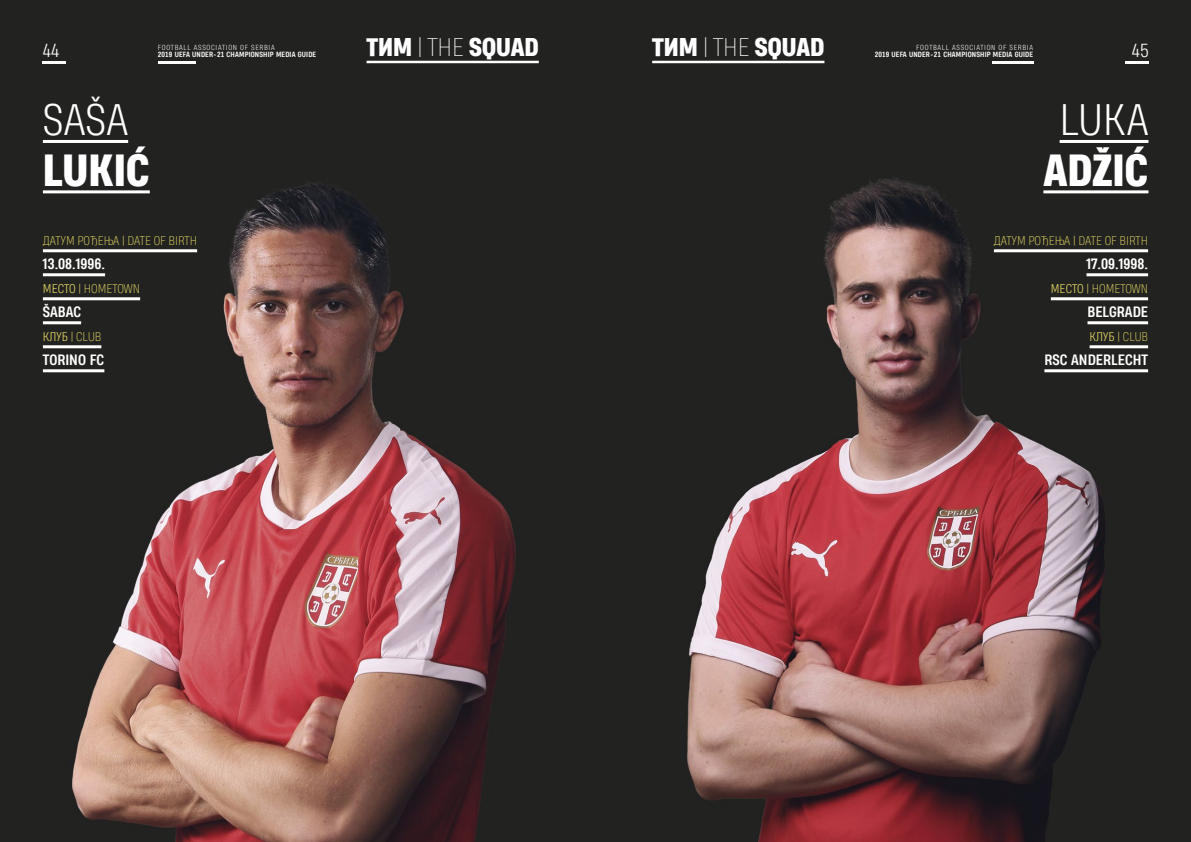
<style>
.page{position:relative;width:1191px;height:842px;background:#fff}
.page>*{position:absolute;margin:0;border:0;box-sizing:border-box;transform-origin:0 0}
.t1{font:500 42px "Heading Pro";color:#fff}
.t2{font:500 42px "Heading Pro";color:#fff}
.t3{font:500 24px "Heading Pro";color:#fff}
.t4{font:500 18px "Heading Pro";color:#fff}
.t5{font:500 14px "Heading Pro";color:#fff}
.t6{font:500 12px "Heading Pro";color:#ecdf68}
.t7{font:500 7px "Heading Pro";letter-spacing:.025em;color:#fff}
.t8{font:500 7px "Heading Pro";letter-spacing:.1em;color:#fff}
.s1{font-style:inherit}
</style>
<div class="page">
<img style="left:595px;top:0;width:596px;height:842px">
<svg style="left:0;top:0;width:595px;height:842px;background:#4f3a38"></svg>
<hr style="left:43px;top:140px;width:85px;height:3px;background:#fff">
<hr style="left:43px;top:190px;width:107px;height:3px;background:#fff">
<hr style="left:43px;top:249px;width:154px;height:3px;background:#fff">
<hr style="left:43px;top:273px;width:62px;height:3px;background:#fff">
<hr style="left:43px;top:297px;width:97px;height:3px;background:#fff">
<hr style="left:43px;top:321px;width:38px;height:3px;background:#fff">
<hr style="left:43px;top:345px;width:58px;height:3px;background:#fff">
<hr style="left:43px;top:369px;width:61px;height:3px;background:#fff">
<hr style="left:1059px;top:140px;width:89px;height:3px;background:#fff">
<hr style="left:1043px;top:190px;width:105px;height:3px;background:#fff">
<hr style="left:994px;top:249px;width:154px;height:3px;background:#fff">
<hr style="left:1086px;top:273px;width:62px;height:3px;background:#fff">
<hr style="left:1050px;top:297px;width:98px;height:3px;background:#fff">
<hr style="left:1087px;top:321px;width:61px;height:3px;background:#fff">
<hr style="left:1089px;top:345px;width:59px;height:3px;background:#fff">
<hr style="left:1044px;top:369px;width:104px;height:3px;background:#fff">
<hr style="left:992px;top:61px;width:41px;height:2px;background:#fff">
<hr style="left:1125px;top:61px;width:24px;height:2px;background:#fff">
<hr style="left:652px;top:61px;width:172px;height:2px;background:#fff">
<hr style="left:158px;top:61px;width:38px;height:2px;background:#fff">
<hr style="left:43px;top:61px;width:23px;height:2px;background:#fff">
<hr style="left:366px;top:61px;width:173px;height:2px;background:#fff">
<h3 class="t4" style="left:43px;top:40px;width:18px">44</h3>
<p class="t7" style="left:158px;top:50px;width:160px">2019 UEFA UNDER-21 CHAMPIONSHIP MEDIA GUIDE</p>
<p class="t8" style="left:158px;top:43px;width:118px">FOOTBALL ASSOCIATION OF SERBIA</p>
<h1 class="t2" style="left:43px;top:96px;width:87px">SAŠA</h1>
<h1 class="t1" style="left:43px;top:143px;width:108px">LUKIĆ</h1>
<p class="t6" style="left:43px;top:233px;width:156px">ДАТУМ РОЂЕЊА | DATE OF BIRTH</p>
<p class="t5" style="left:43px;top:255px;width:64px">13.08.1996.</p>
<p class="t6" style="left:43px;top:281px;width:99px"><span class="s1">МЕСТО</span> | HOMETOWN</p>
<p class="t5" style="left:43px;top:303px;width:40px">ŠABAC</p>
<p class="t6" style="left:43px;top:329px;width:60px"><span class="s1">КЛУБ</span> | CLUB</p>
<p class="t5" style="left:43px;top:351px;width:63px">TORINO FC</p>
<h2 class="t3" style="left:366px;top:32px;width:174px">ТИМ <span class="s1">| THE</span> SQUAD</h2>
<h2 class="t3" style="left:652px;top:32px;width:174px">ТИМ <span class="s1">| THE</span> SQUAD</h2>
<p class="t7" style="left:874px;top:50px;width:160px">2019 UEFA UNDER-21 CHAMPIONSHIP MEDIA GUIDE</p>
<h3 class="t4" style="left:1131px;top:40px;width:18px">45</h3>
<p class="t8" style="left:916px;top:43px;width:118px">FOOTBALL ASSOCIATION OF SERBIA</p>
<h1 class="t2" style="left:1059px;top:96px;width:90px">LUKA</h1>
<h1 class="t1" style="left:1043px;top:143px;width:106px">ADŽIĆ</h1>
<p class="t6" style="left:994px;top:233px;width:156px">ДАТУМ РОЂЕЊА | DATE OF BIRTH</p>
<p class="t5" style="left:1086px;top:255px;width:63px">17.09.1998.</p>
<p class="t6" style="left:1050px;top:281px;width:99px"><span class="s1">МЕСТО</span> | HOMETOWN</p>
<p class="t5" style="left:1087px;top:303px;width:62px">BELGRADE</p>
<p class="t6" style="left:1089px;top:329px;width:60px"><span class="s1">КЛУБ</span> | CLUB</p>
<p class="t5" style="left:1044px;top:351px;width:105px">RSC ANDERLECHT</p>
</div>
